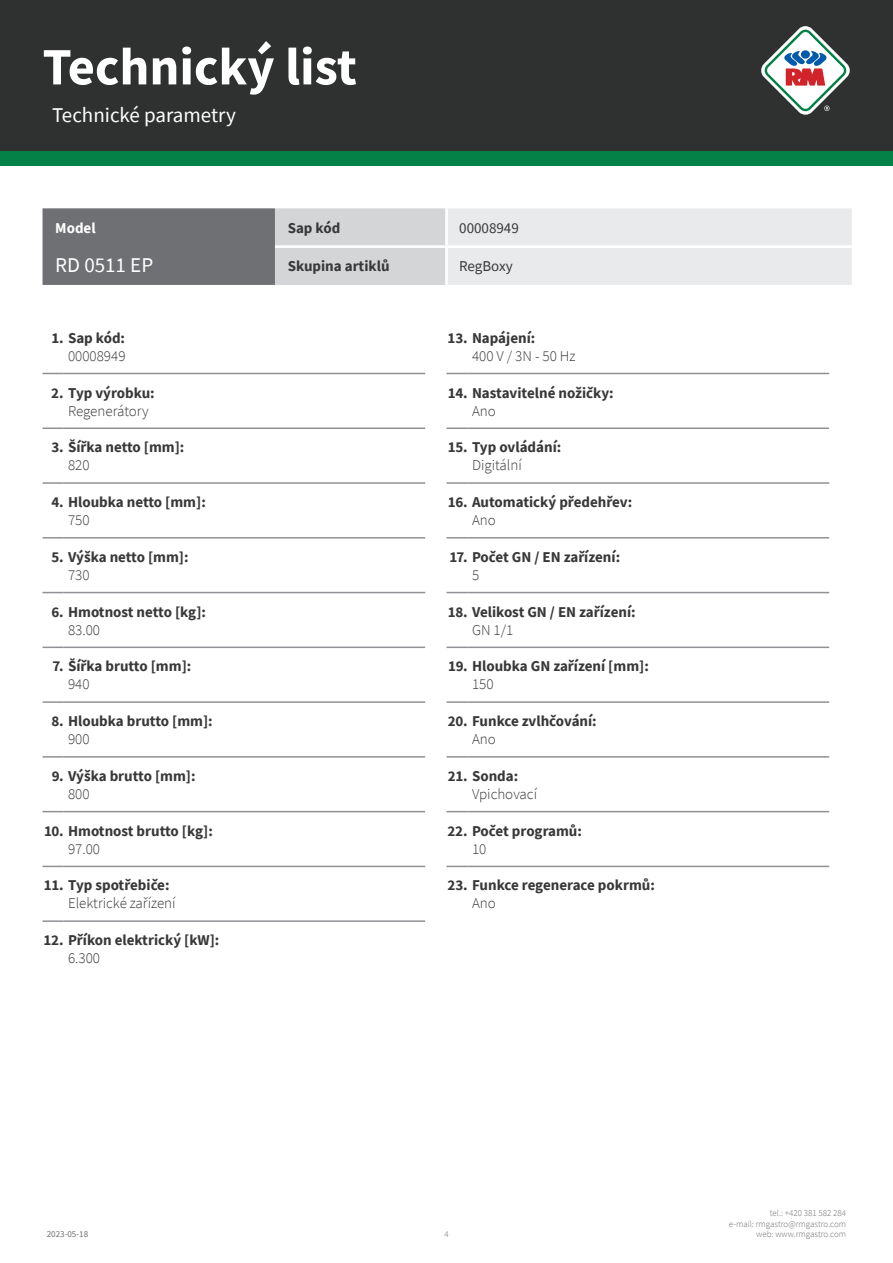
<style>
.page{position:relative;width:893px;height:1263px;background:#fff}
.page>*{position:absolute;margin:0;border:0;box-sizing:border-box;transform-origin:0 0}
.t1{font:700 52.5px "Source Sans Pro";color:#fff}
.kapitola{font:21px "Source Sans Pro";color:#fff}
.tabulka_-_headline{font:21px "Source Sans Pro";color:#fff}
.WebTechnicalNr{font:700 15px "Source Sans Pro";color:#383839}
.WebTechnicalValue{font:300 15px "Source Sans Pro";color:#383839}
.tabulka_-_text{font:700 15px "Source Sans Pro";color:#383839}
.tabulka_-_text-2{font:15px "Source Sans Pro";color:#383839}
.tabulka_-_text-3{font:700 15px "Source Sans Pro";color:#fff}
.t2{font:300 9px/10.8px "Source Sans Pro";color:#6f7073;text-align:right}
.t3{font:9px "Source Sans Pro";color:#6f7073}
</style>
<div class="page">
<div style="left:0;top:0;width:893px;height:166px;background:#048146"></div>
<div style="left:0;top:0;width:893px;height:151px;background:#2f3131"></div>
<svg style="left:761px;top:26px;width:89px;height:89px"></svg>
<hr style="left:64px;top:373px;width:361px;height:1px;background:#8f9194">
<hr style="left:468px;top:373px;width:361px;height:1px;background:#8f9194">
<hr style="left:64px;top:427px;width:361px;height:2px;background:#8f9194">
<hr style="left:468px;top:427px;width:361px;height:2px;background:#8f9194">
<hr style="left:64px;top:482px;width:361px;height:2px;background:#8f9194">
<hr style="left:468px;top:482px;width:361px;height:2px;background:#8f9194">
<hr style="left:64px;top:537px;width:361px;height:1px;background:#8f9194">
<hr style="left:468px;top:537px;width:361px;height:1px;background:#8f9194">
<hr style="left:64px;top:592px;width:361px;height:1px;background:#8f9194">
<hr style="left:64px;top:647px;width:361px;height:1px;background:#8f9194">
<hr style="left:64px;top:701px;width:361px;height:2px;background:#8f9194">
<hr style="left:64px;top:756px;width:361px;height:2px;background:#8f9194">
<hr style="left:64px;top:811px;width:361px;height:1px;background:#8f9194">
<hr style="left:64px;top:866px;width:361px;height:1px;background:#8f9194">
<hr style="left:64px;top:920px;width:361px;height:2px;background:#8f9194">
<hr style="left:468px;top:592px;width:361px;height:1px;background:#8f9194">
<hr style="left:468px;top:647px;width:361px;height:1px;background:#8f9194">
<hr style="left:468px;top:701px;width:361px;height:2px;background:#8f9194">
<hr style="left:468px;top:756px;width:361px;height:2px;background:#8f9194">
<hr style="left:468px;top:811px;width:361px;height:1px;background:#8f9194">
<hr style="left:468px;top:866px;width:361px;height:1px;background:#8f9194">
<svg style="left:446px;top:592px;width:22px;height:1px"></svg>
<svg style="left:446px;top:647px;width:22px;height:1px"></svg>
<hr style="left:446px;top:701px;width:22px;height:2px;background:#8f9194">
<hr style="left:446px;top:756px;width:22px;height:2px;background:#8f9194">
<svg style="left:446px;top:811px;width:22px;height:1px"></svg>
<svg style="left:446px;top:866px;width:22px;height:1px"></svg>
<svg style="left:43px;top:373px;width:21px;height:1px"></svg>
<svg style="left:446px;top:373px;width:22px;height:1px"></svg>
<hr style="left:43px;top:427px;width:21px;height:2px;background:#8f9194">
<hr style="left:446px;top:427px;width:22px;height:2px;background:#8f9194">
<hr style="left:43px;top:482px;width:21px;height:2px;background:#8f9194">
<hr style="left:446px;top:482px;width:22px;height:2px;background:#8f9194">
<svg style="left:43px;top:537px;width:21px;height:1px"></svg>
<svg style="left:446px;top:537px;width:22px;height:1px"></svg>
<svg style="left:43px;top:592px;width:21px;height:1px"></svg>
<svg style="left:43px;top:647px;width:21px;height:1px"></svg>
<hr style="left:43px;top:701px;width:21px;height:2px;background:#8f9194">
<hr style="left:43px;top:756px;width:21px;height:2px;background:#8f9194">
<svg style="left:43px;top:811px;width:21px;height:1px"></svg>
<svg style="left:43px;top:866px;width:21px;height:1px"></svg>
<hr style="left:43px;top:920px;width:21px;height:2px;background:#8f9194">
<svg style="left:43px;top:208px;width:809px;height:77px"></svg>
<hr style="left:445px;top:208px;width:3px;height:37px;background:#fff">
<hr style="left:275px;top:245px;width:171px;height:3px;background:#fff">
<hr style="left:446px;top:245px;width:406px;height:3px;background:#fff">
<hr style="left:445px;top:248px;width:3px;height:37px;background:#fff">
<h1 class="t1" style="left:43px;top:31px;width:316px">Technický list</h1>
<p class="kapitola" style="left:52px;top:101px;width:185px">Technické parametry</p>
<p class="tabulka_-_text-3" style="left:55px;top:218px;width:42px">Model</p>
<p class="tabulka_-_text" style="left:288px;top:218px;width:54px">Sap kód</p>
<p class="tabulka_-_text-2" style="left:459px;top:219px;width:61px">00008949</p>
<p class="tabulka_-_headline" style="left:55px;top:251px;width:99px">RD 0511 EP</p>
<p class="tabulka_-_text" style="left:288px;top:256px;width:103px">Skupina artiklů</p>
<p class="tabulka_-_text-2" style="left:459px;top:257px;width:55px">RegBoxy</p>
<p class="WebTechnicalNr" style="left:51px;top:328px;width:75px">1. Sap kód:</p>
<p class="WebTechnicalValue" style="left:68px;top:347px;width:59px">00008949</p>
<p class="WebTechnicalNr" style="left:448px;top:328px;width:89px">13. Napájení:</p>
<p class="WebTechnicalValue" style="left:472px;top:347px;width:105px">400 V / 3N - 50 Hz</p>
<p class="WebTechnicalNr" style="left:51px;top:382px;width:105px">2. Typ výrobku:</p>
<p class="WebTechnicalValue" style="left:68px;top:401px;width:82px">Regenerátory</p>
<p class="WebTechnicalNr" style="left:448px;top:382px;width:167px">14. Nastavitelné nožičky:</p>
<p class="WebTechnicalValue" style="left:472px;top:401px;width:25px">Ano</p>
<p class="WebTechnicalNr" style="left:52px;top:437px;width:134px">3. Šířka netto [mm]:</p>
<p class="WebTechnicalValue" style="left:68px;top:456px;width:23px">820</p>
<p class="WebTechnicalNr" style="left:448px;top:437px;width:115px">15. Typ ovládání:</p>
<p class="WebTechnicalValue" style="left:472px;top:456px;width:51px">Digitální</p>
<p class="WebTechnicalNr" style="left:51px;top:492px;width:156px">4. Hloubka netto [mm]:</p>
<p class="WebTechnicalValue" style="left:68px;top:511px;width:23px">750</p>
<p class="WebTechnicalNr" style="left:448px;top:492px;width:186px">16. Automatický předehřev:</p>
<p class="WebTechnicalValue" style="left:472px;top:511px;width:25px">Ano</p>
<p class="WebTechnicalNr" style="left:52px;top:547px;width:139px">5. Výška netto [mm]:</p>
<p class="WebTechnicalValue" style="left:68px;top:566px;width:23px">730</p>
<p class="WebTechnicalNr" style="left:450px;top:547px;width:172px">17. Počet GN / EN zařízení:</p>
<p class="WebTechnicalValue" style="left:472px;top:566px;width:9px">5</p>
<p class="WebTechnicalNr" style="left:51px;top:601px;width:156px">6. Hmotnost netto [kg]:</p>
<p class="WebTechnicalValue" style="left:68px;top:620px;width:34px">83.00</p>
<p class="WebTechnicalNr" style="left:448px;top:601px;width:189px">18. Velikost GN / EN zařízení:</p>
<p class="WebTechnicalValue" style="left:472px;top:620px;width:43px">GN 1/1</p>
<p class="WebTechnicalNr" style="left:53px;top:656px;width:140px">7. Šířka brutto [mm]:</p>
<p class="WebTechnicalValue" style="left:68px;top:675px;width:23px">940</p>
<p class="WebTechnicalNr" style="left:448px;top:656px;width:202px">19. Hloubka GN zařízení [mm]:</p>
<p class="WebTechnicalValue" style="left:472px;top:675px;width:23px">150</p>
<p class="WebTechnicalNr" style="left:51px;top:711px;width:163px">8. Hloubka brutto [mm]:</p>
<p class="WebTechnicalValue" style="left:68px;top:730px;width:23px">900</p>
<p class="WebTechnicalNr" style="left:448px;top:711px;width:150px">20. Funkce zvlhčování:</p>
<p class="WebTechnicalValue" style="left:472px;top:730px;width:25px">Ano</p>
<p class="WebTechnicalNr" style="left:52px;top:766px;width:145px">9. Výška brutto [mm]:</p>
<p class="WebTechnicalValue" style="left:68px;top:785px;width:23px">800</p>
<p class="WebTechnicalNr" style="left:448px;top:766px;width:72px">21. Sonda:</p>
<p class="WebTechnicalValue" style="left:472px;top:785px;width:67px">Vpichovací</p>
<p class="WebTechnicalNr" style="left:44px;top:820px;width:170px">10. Hmotnost brutto [kg]:</p>
<p class="WebTechnicalValue" style="left:68px;top:839px;width:34px">97.00</p>
<p class="WebTechnicalNr" style="left:447px;top:820px;width:136px">22. Počet programů:</p>
<p class="WebTechnicalValue" style="left:472px;top:839px;width:16px">10</p>
<p class="WebTechnicalNr" style="left:44px;top:875px;width:127px">11. Typ spotřebiče:</p>
<p class="WebTechnicalValue" style="left:68px;top:894px;width:109px">Elektrické zařízení</p>
<p class="WebTechnicalNr" style="left:448px;top:875px;width:209px">23. Funkce regenerace pokrmů:</p>
<p class="WebTechnicalValue" style="left:472px;top:894px;width:25px">Ano</p>
<p class="WebTechnicalNr" style="left:44px;top:930px;width:177px">12. Příkon elektrický [kW]:</p>
<p class="WebTechnicalValue" style="left:68px;top:949px;width:34px">6.300</p>
<p class="t3" style="left:47px;top:1229px;width:43px">2023-05-18</p>
<p class="t2" style="left:444px;top:1229px;width:6px">4</p>
<p class="t2" style="left:729px;top:1207px;width:119px">tel.: +420 381 582 284<br>e-mail: rmgastro@rmgastro.com web: www.rmgastro.com</p>
</div>
